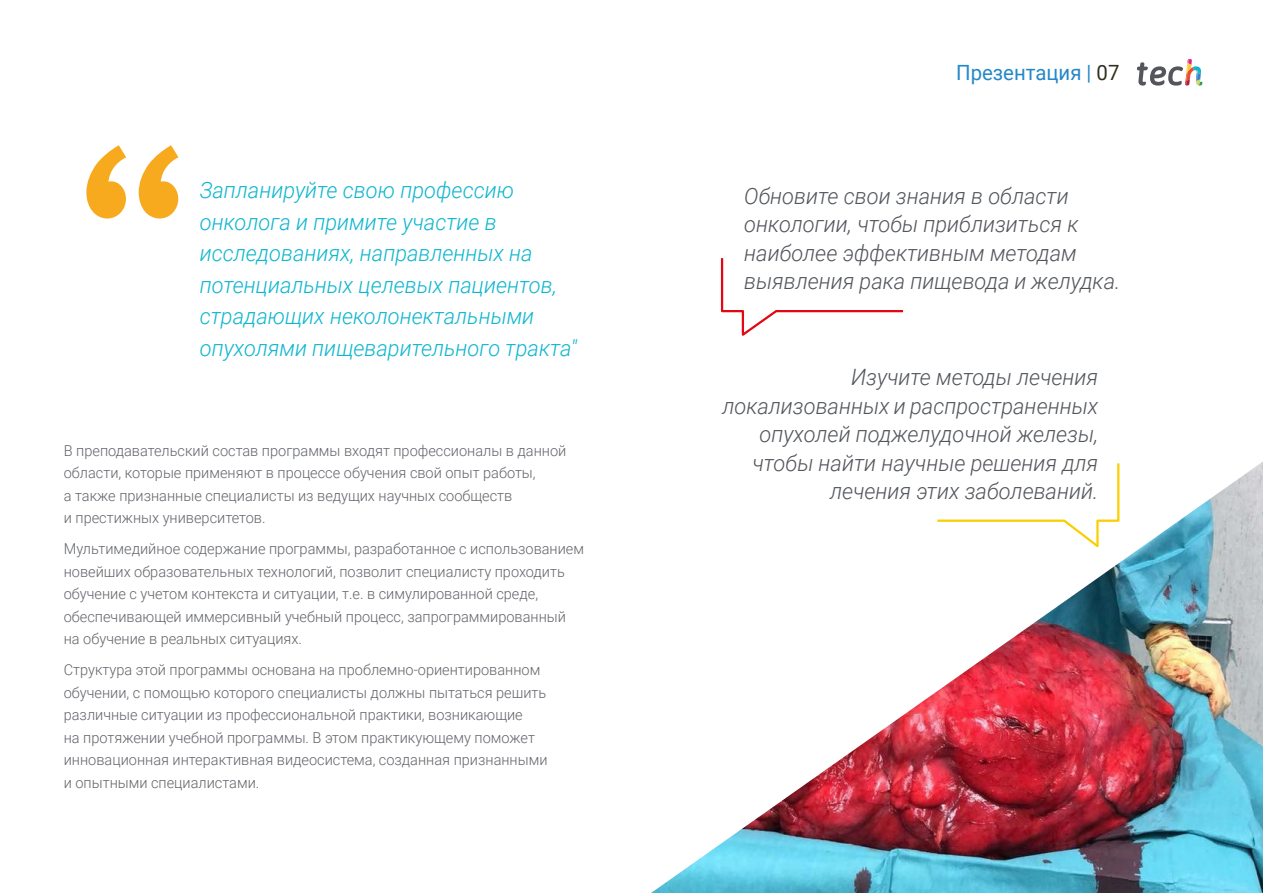
<style>
.page{position:relative;width:1263px;height:893px;background:#fff}
.page>*{position:absolute;margin:0;border:0;box-sizing:border-box;transform-origin:0 0}
.t1{font:italic 300 22.5px/28.5px "Roboto";color:#52555b;text-align:right}
.t2{font:italic 300 22.5px/31.5px "Roboto";color:#0fb6cf}
.t3{font:21px "Roboto";color:#2488c9}
.t4{font:300 15px/22.5px "Roboto";color:#61646a}
.s1{color:#312e20}
</style>
<div class="page">
<svg style="left:86px;top:145px;width:93px;height:73px"></svg>
<img style="left:651px;top:462px;width:612px;height:431px">
<svg style="left:720px;top:258px;width:184px;height:78px"></svg>
<svg style="left:1137px;top:59px;width:65px;height:27px"></svg>
<h1 class="t2" style="left:200px;top:174px;width:379px">Запланируйте свою профессию онколога и примите участие в исследованиях, направленных на потенциальных целевых пациентов, страдающих неколонектальными опухолями пищеварительного тракта"</h1>
<p class="t4" style="left:64px;top:438px;width:504px">В преподавательский состав программы входят профессионалы в данной области, которые применяют в процессе обучения свой опыт работы,<br>а также признанные специалисты из ведущих научных сообществ<br>и престижных университетов.</p>
<p class="t4" style="left:64px;top:537px;width:522px">Мультимедийное содержание программы, разработанное с использованием новейших образовательных технологий, позволит специалисту проходить обучение с учетом контекста и ситуации, т.е. в симулированной среде, обеспечивающей иммерсивный учебный процесс, запрограммированный на обучение в реальных ситуациях.</p>
<p class="t4" style="left:64px;top:658px;width:485px">Структура этой программы основана на проблемно-ориентированном обучении, с помощью которого специалисты должны пытаться решить различные ситуации из профессиональной практики, возникающие<br>на протяжении учебной программы. В этом практикующему поможет инновационная интерактивная видеосистема, созданная признанными и опытными специалистами.</p>
<h2 class="t3" style="left:956px;top:57px;width:165px">Презентация | <span class="s1">07</span></h2>
<h1 class="t1" style="left:744px;top:181px;width:377px;text-align:left">Обновите свои знания в области онкологии, чтобы приблизиться к наиболее эффективным методам выявления рака пищевода и желудка.</h1>
<h1 class="t1" style="left:722px;top:362px;width:377px">Изучите методы лечения локализованных и распространенных опухолей поджелудочной железы, чтобы найти научные решения для лечения этих заболеваний.</h1>
</div>
